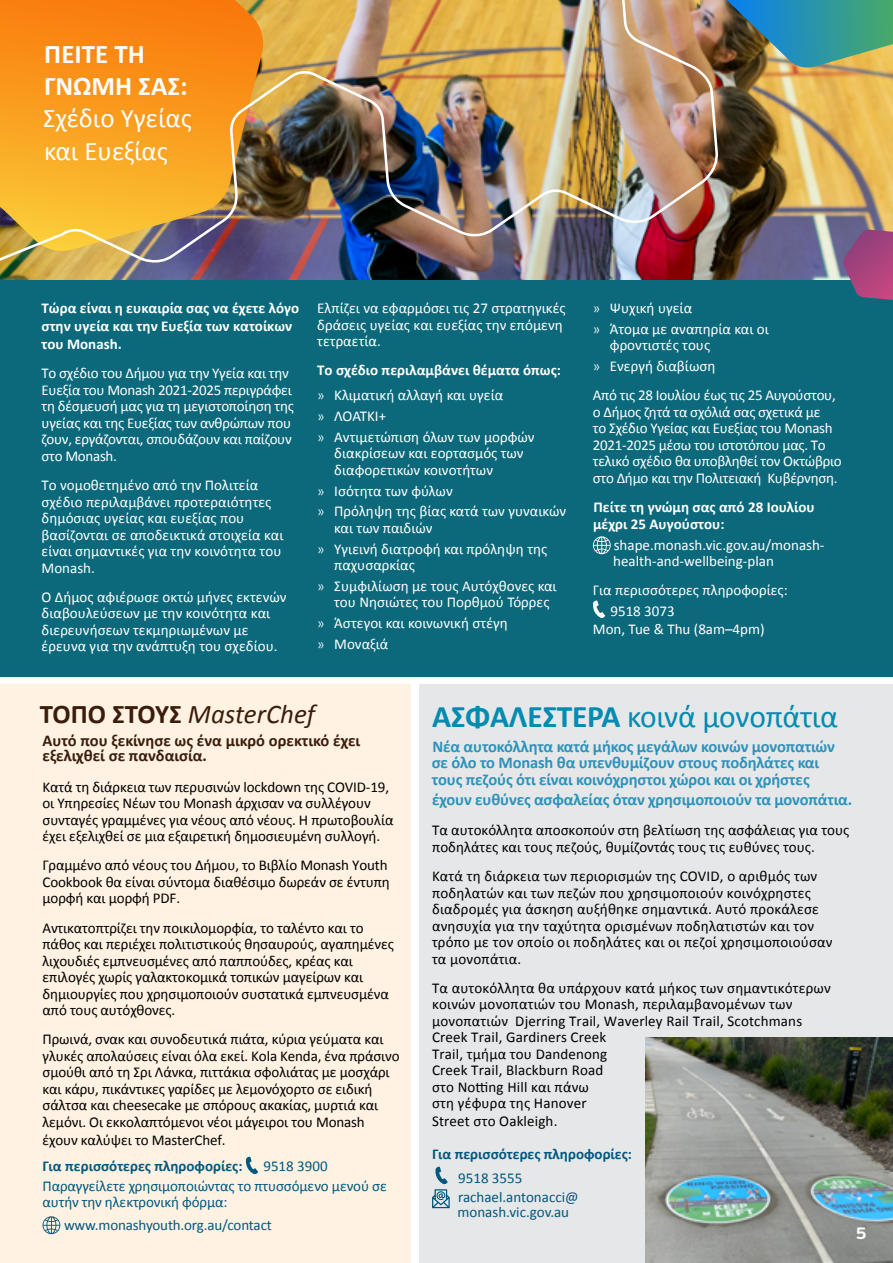
<style>
.page{position:relative;width:893px;height:1263px;background:#fff}
.page>*{position:absolute;margin:0;border:0;box-sizing:border-box;transform-origin:0 0}
.t1{font:31.5px "Calibri";letter-spacing:-.01em;color:#008bb0}
.t2{font:27px/32.4px "Calibri";color:#fff}
.t3{font:italic 27px "Calibri";color:#3a1d0b}
.t4{font:700 27px/32.4px "Calibri";color:#fff}
.t5{font:700 16.5px/16.5px "Calibri";letter-spacing:-.01em;color:#2d92bc}
.t6{font:700 16.5px/15px "Calibri";color:#3a1d0b}
.t7{font:700 16.5px "Filson Pro";color:#fff}
.t8{font:15px/16.5px "Calibri";letter-spacing:-.01em;color:#000}
.t9{font:15px/16.5px "Calibri";color:#fff}
.t10{font:15px/16.5px "Calibri";letter-spacing:.01em;color:#000}
.t11{font:15px/16.5px "Calibri";letter-spacing:-.02em;color:#fff}
.t12{font:700 15px/18px "Calibri";color:#fff}
.t13{font:15px/19.5px "Calibri";letter-spacing:-.01em;color:#00587e}
.t14{font:700 15px "Calibri";color:#00587e}
.s1{font-weight:300}
.s2{font-weight:400}
.s3{font-weight:700;font-style:normal}
.s4{font-weight:700}
</style>
<div class="page">
<div style="left:420px;top:685px;width:473px;height:578px;background:#e6e7e8"></div>
<div style="left:0;top:685px;width:410px;height:578px;background:#fff2e3"></div>
<div style="left:0;top:0;width:893px;height:676px;background:#0c697b"></div>
<img style="left:0;top:0;width:893px;height:280px">
<img style="left:0;top:0;width:721px;height:279px">
<svg style="left:593px;top:536px;width:18px;height:18px"></svg>
<svg style="left:593px;top:600px;width:12px;height:18px"></svg>
<svg style="left:843px;top:230px;width:50px;height:70px;background:#954a7f"></svg>
<svg style="left:246px;top:1156px;width:12px;height:19px"></svg>
<svg style="left:43px;top:1216px;width:17px;height:18px"></svg>
<img style="left:646px;top:1037px;width:247px;height:226px">
<svg style="left:432px;top:1166px;width:18px;height:42px"></svg>
<img style="left:727px;top:0;width:166px;height:69px">
<h2 class="t4" style="left:44px;top:37px;width:145px">ΠΕΙΤΕ ΤΗ<br>ΓΝΩΜΗ ΣΑΣ:</h2>
<h2 class="t2" style="left:43px;top:102px;width:150px">Σχέδιο Υγείας και Ευεξίας</h2>
<p class="t12" style="left:42px;top:299px;width:259px">Τώρα είναι η ευκαιρία σας να έχετε λόγο στην υγεία και την Ευεξία των κατοίκων του Monash.</p>
<p class="t11" style="left:42px;top:365px;width:254px">Το σχέδιο του Δήμου για την Υγεία και την Ευεξία του Monash 2021-2025 περιγράφει τη δέσμευσή μας για τη μεγιστοποίηση της υγείας και της Ευεξίας των ανθρώπων που ζουν, εργάζονται, σπουδάζουν και παίζουν στο Monash.</p>
<p class="t9" style="left:42px;top:477px;width:243px">Το νομοθετημένο από την Πολιτεία σχέδιο περιλαμβάνει προτεραιότητες δημόσιας υγείας και ευεξίας που βασίζονται σε αποδεικτικά στοιχεία και είναι σημαντικές για την κοινότητα του<br>Monash.</p>
<p class="t9" style="left:42px;top:589px;width:247px">Ο Δήμος αφιέρωσε οκτώ μήνες εκτενών διαβουλεύσεων με την κοινότητα και διερευνήσεων τεκμηριωμένων με έρευνα για την ανάπτυξη του σχεδίου.</p>
<p class="t9" style="left:317px;top:300px;width:250px">Ελπίζει να εφαρμόσει τις 27 στρατηγικές δράσεις υγείας και ευεξίας την επόμενη τετραετία.</p>
<p class="t12" style="left:317px;top:358px;width:245px;line-height:25px">Το σχέδιο περιλαμβάνει θέματα όπως: <span class="s1">»</span> <span class="s2">Κλιματική αλλαγή και υγεία</span></p>
<p class="t9" style="left:317px;top:406px;width:219px;line-height:20.7px"><span class="s1">»</span> ΛΟΑΤΚΙ+<br><span class="s1">»</span> Αντιμετώπιση όλων των μορφών</p>
<p class="t9" style="left:334px;top:445px;width:191px">διακρίσεων και εορτασμός των διαφορετικών κοινοτήτων</p>
<p class="t9" style="left:317px;top:480px;width:250px;line-height:20.7px"><span class="s1">»</span> Ισότητα των φύλων<br><span class="s1">»</span> Πρόληψη της βίας κατά των γυναικών</p>
<p class="t9" style="left:317px;top:518px;width:232px;line-height:20.7px;text-indent:17px">και των παιδιών<br><span class="s1">»</span> Υγιεινή διατροφή και πρόληψη της</p>
<p class="t9" style="left:317px;top:555px;width:241px;line-height:20.7px;text-indent:17px">παχυσαρκίας<br><span class="s1">»</span> Συμφιλίωση με τους Αυτόχθονες και</p>
<p class="t9" style="left:317px;top:592px;width:234px;line-height:20.7px;text-indent:17px">του Νησιώτες του Πορθμού Τόρρες <span class="s1">»</span> Άστεγοι και κοινωνική στέγη<br><span class="s1">»</span> Μοναξιά</p>
<p class="t9" style="left:593px;top:298px;width:177px;line-height:20.7px"><span class="s1">»</span> Ψυχική υγεία<br><span class="s1">»</span> Άτομα με αναπηρία και οι</p>
<p class="t9" style="left:593px;top:335px;width:124px;line-height:20.7px;text-indent:17px">φροντιστές τους <span class="s1">»</span> Ενεργή διαβίωση</p>
<p class="t11" style="left:593px;top:387px;width:250px">Από τις 28 Ιουλίου έως τις 25 Αυγούστου, ο Δήμος ζητά τα σχόλιά σας σχετικά με<br>το Σχέδιο Υγείας και Ευεξίας του Monash 2021-2025 μέσω του ιστοτόπου μας. Το τελικό σχέδιο θα υποβληθεί τον Οκτώβριο στο Δήμο και την Πολιτειακή Κυβέρνηση.</p>
<p class="t12" style="left:593px;top:499px;width:223px;line-height:16.5px">Πείτε τη γνώμη σας από 28 Ιουλίου μέχρι 25 Αυγούστου:</p>
<p class="t9" style="left:613px;top:536px;width:213px">shape.monash.vic.gov.au/monash&shy;health-and-wellbeing-plan</p>
<p class="t9" style="left:610px;top:580px;width:179px;line-height:21px;text-indent:-18px">Για περισσότερες πληροφορίες:<br>9518 3073</p>
<p class="t9" style="left:593px;top:621px;width:173px">Mon, Tue &amp; Thu (8am–4pm)</p>
<h2 class="t3" style="left:40px;top:695px;width:277px"><span class="s3">ΤΟΠΟ ΣΤΟΥΣ</span> MasterChef</h2>
<p class="t6" style="left:42px;top:733px;width:319px">Αυτό που ξεκίνησε ως ένα μικρό ορεκτικό έχει εξελιχθεί σε πανδαισία.</p>
<p class="t8" style="left:43px;top:778px;width:352px">Κατά τη διάρκεια των περυσινών lockdown της COVID-19, οι Υπηρεσίες Νέων του Monash άρχισαν να συλλέγουν συνταγές γραμμένες για νέους από νέους. Η πρωτοβουλία έχει εξελιχθεί σε μια εξαιρετική δημοσιευμένη συλλογή.</p>
<p class="t8" style="left:43px;top:857px;width:349px">Γραμμένο από νέους του Δήμου, το Βιβλίο Monash Youth<br>Cookbook θα είναι σύντομα διαθέσιμο δωρεάν σε έντυπη μορφή και μορφή PDF.</p>
<p class="t8" style="left:43px;top:919px;width:353px">Αντικατοπτρίζει την ποικιλομορφία, το ταλέντο και το πάθος και περιέχει πολιτιστικούς θησαυρούς, αγαπημένες λιχουδιές εμπνευσμένες από παππούδες, κρέας και επιλογές χωρίς γαλακτοκομικά τοπικών μαγείρων και δημιουργίες που χρησιμοποιούν συστατικά εμπνευσμένα από τους αυτόχθονες.</p>
<p class="t8" style="left:43px;top:1031px;width:359px">Πρωινά, σνακ και συνοδευτικά πιάτα, κύρια γεύματα και γλυκές απολαύσεις είναι όλα εκεί. Kola Kenda, ένα πράσινο σμούθι από τη Σρι Λάνκα, πιττάκια σφολιάτας με μοσχάρι και κάρυ, πικάντικες γαρίδες με λεμονόχορτο σε ειδική σάλτσα και cheesecake με σπόρους ακακίας, μυρτιά και λεμόνι. Οι εκκολαπτόμενοι νέοι μάγειροι του Monash</p>
<p class="t8" style="left:43px;top:1132px;width:185px">έχουν καλύψει το MasterChef.</p>
<p class="t14" style="left:43px;top:1156px;width:201px">Για περισσότερες πληροφορίες:</p>
<p class="t13" style="left:43px;top:1156px;width:346px;text-indent:221px">9518 3900<br>Παραγγείλετε χρησιμοποιώντας το πτυσσόμενο μενού σε</p>
<p class="t13" style="left:64px;top:1191px;width:209px;line-height:22.5px;text-indent:-22px">αυτήν την ηλεκτρονική φόρμα: www.monashyouth.org.au/contact</p>
<h1 class="t1" style="left:432px;top:697px;width:408px"><span class="s4">ΑΣΦΑΛΕΣΤΕΡΑ</span> κοινά μονοπάτια</h1>
<p class="t5" style="left:432px;top:738px;width:405px">Νέα αυτοκόλλητα κατά μήκος μεγάλων κοινών μονοπατιών σε όλο το Monash θα υπενθυμίζουν στους ποδηλάτες και τους πεζούς ότι είναι κοινόχρηστοι χώροι και οι χρήστες</p>
<p class="t5" style="left:432px;top:791px;width:422px">έχουν ευθύνες ασφαλείας όταν χρησιμοποιούν τα μονοπάτια.</p>
<p class="t8" style="left:432px;top:822px;width:419px">Τα αυτοκόλλητα αποσκοπούν στη βελτίωση της ασφάλειας για τους ποδηλάτες και τους πεζούς, θυμίζοντάς τους τις ευθύνες τους.</p>
<p class="t10" style="left:432px;top:868px;width:402px">Κατά τη διάρκεια των περιορισμών της COVID, ο αριθμός των ποδηλατών και των πεζών που χρησιμοποιούν κοινόχρηστες διαδρομές για άσκηση αυξήθηκε σημαντικά. Αυτό προκάλεσε ανησυχία για την ταχύτητα ορισμένων ποδηλατιστών και τον τρόπο με τον οποίο οι ποδηλάτες και οι πεζοί χρησιμοποιούσαν τα μονοπάτια.</p>
<p class="t10" style="left:432px;top:980px;width:400px">Τα αυτοκόλλητα θα υπάρχουν κατά μήκος των σημαντικότερων κοινών μονοπατιών του Monash, περιλαμβανομένων των μονοπατιών Djerring Trail, Waverley Rail Trail, Scotchmans Creek Trail, Gardiners Creek<br>Trail, τμήμα του Dandenong<br>Creek Trail, Blackburn Road<br>στο Notting Hill και πάνω<br>στη γέφυρα της Hanover</p>
<p class="t10" style="left:432px;top:1113px;width:127px">Street στο Oakleigh.</p>
<p class="t14" style="left:432px;top:1144px;width:201px">Για περισσότερες πληροφορίες:</p>
<p class="t13" style="left:458px;top:1168px;width:122px">9518 3555 rachael.antonacci@</p>
<p class="t13" style="left:458px;top:1202px;width:113px">monash.vic.gov.au</p>
<p class="t7" style="left:856px;top:1223px;width:12px">5</p>
</div>
